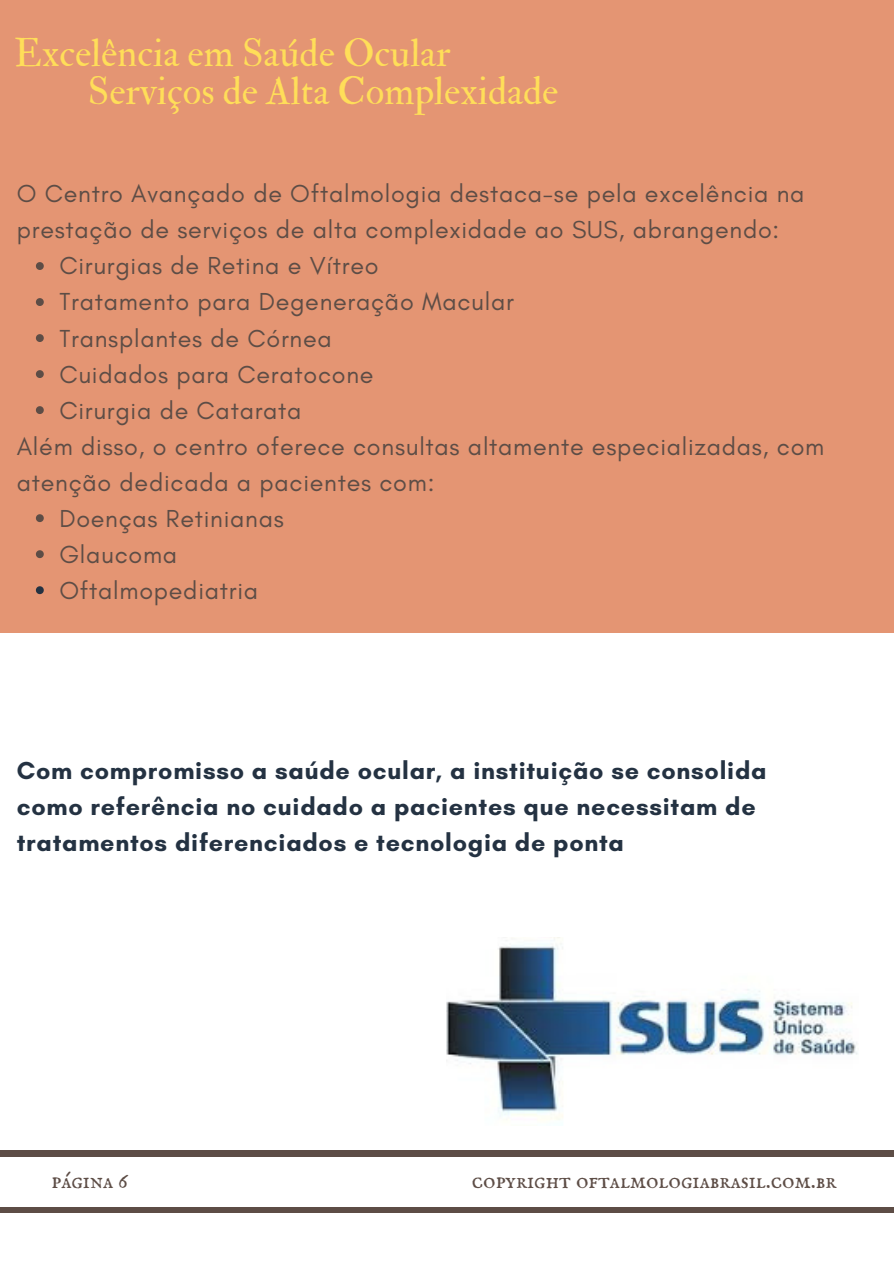
<style>
.page{position:relative;width:894px;height:1264px;background:#fff}
.page>*{position:absolute;margin:0;border:0;box-sizing:border-box;transform-origin:0 0}
.t1{font:38.7px/37.7px "IM FELL Double Pica Roman";color:#ffde59}
.t2{font:25.05px/36px "Glacial Indifference";letter-spacing:.03em;color:#5d4d46}
.t3{font:700 25.05px/36px "Glacial Indifference";letter-spacing:.03em;color:#243242}
.t4{font:23.1px "IM FELL English SC";color:#5d4d46}
</style>
<div class="page">
<div style="left:0;top:1150px;width:893px;height:6px;background:#5d4d46"></div>
<div style="left:0;top:1206px;width:893px;height:6px;background:#5d4d46"></div>
<div style="left:0;top:0;width:893px;height:632px;background:#e49573"></div>
<img style="left:446px;top:937px;width:412px;height:183px">
<svg style="left:36px;top:262px;width:8px;height:8px"></svg>
<svg style="left:36px;top:298px;width:8px;height:8px"></svg>
<svg style="left:36px;top:334px;width:8px;height:8px"></svg>
<svg style="left:36px;top:370px;width:8px;height:8px"></svg>
<svg style="left:36px;top:406px;width:8px;height:8px"></svg>
<svg style="left:36px;top:514px;width:8px;height:8px"></svg>
<svg style="left:36px;top:550px;width:8px;height:8px"></svg>
<svg style="left:36px;top:586px;width:8px;height:8px"></svg>
<p class="t1" style="left:88px;top:35px;width:472px;text-indent:-73px">Excelência em Saúde Ocular<br>Serviços de Alta Complexidade</p>
<h1 class="t2" style="left:17px;top:176px;width:789px">O Centro Avançado de Oftalmologia destaca-se pela excelência na prestação de serviços de alta complexidade ao SUS, abrangendo:</h1>
<p class="t2" style="left:59px;top:248px;width:320px">Cirurgias de Retina e Vítreo</p>
<p class="t2" style="left:59px;top:284px;width:456px">Tratamento para Degeneração Macular</p>
<p class="t2" style="left:59px;top:320px;width:274px">Transplantes de Córnea</p>
<p class="t2" style="left:59px;top:356px;width:315px">Cuidados para Ceratocone</p>
<p class="t2" style="left:59px;top:392px;width:243px">Cirurgia de Catarata</p>
<p class="t2" style="left:17px;top:428px;width:808px">Além disso, o centro oferece consultas altamente especializadas, com atenção dedicada a pacientes com:</p>
<p class="t2" style="left:59px;top:500px;width:226px">Doenças Retinianas</p>
<p class="t2" style="left:59px;top:536px;width:119px">Glaucoma</p>
<p class="t2" style="left:59px;top:572px;width:200px">Oftalmopediatria</p>
<p class="t3" style="left:17px;top:752px;width:751px">Com compromisso a saúde ocular, a instituição se consolida como referência no cuidado a pacientes que necessitam de tratamentos diferenciados e tecnologia de ponta</p>
<h2 class="t4" style="left:51px;top:1167px;width:78px">página 6</h2>
<p class="t4" style="left:472px;top:1167px;width:366px">copyright oftalmologiabrasil.com.br</p>
</div>
